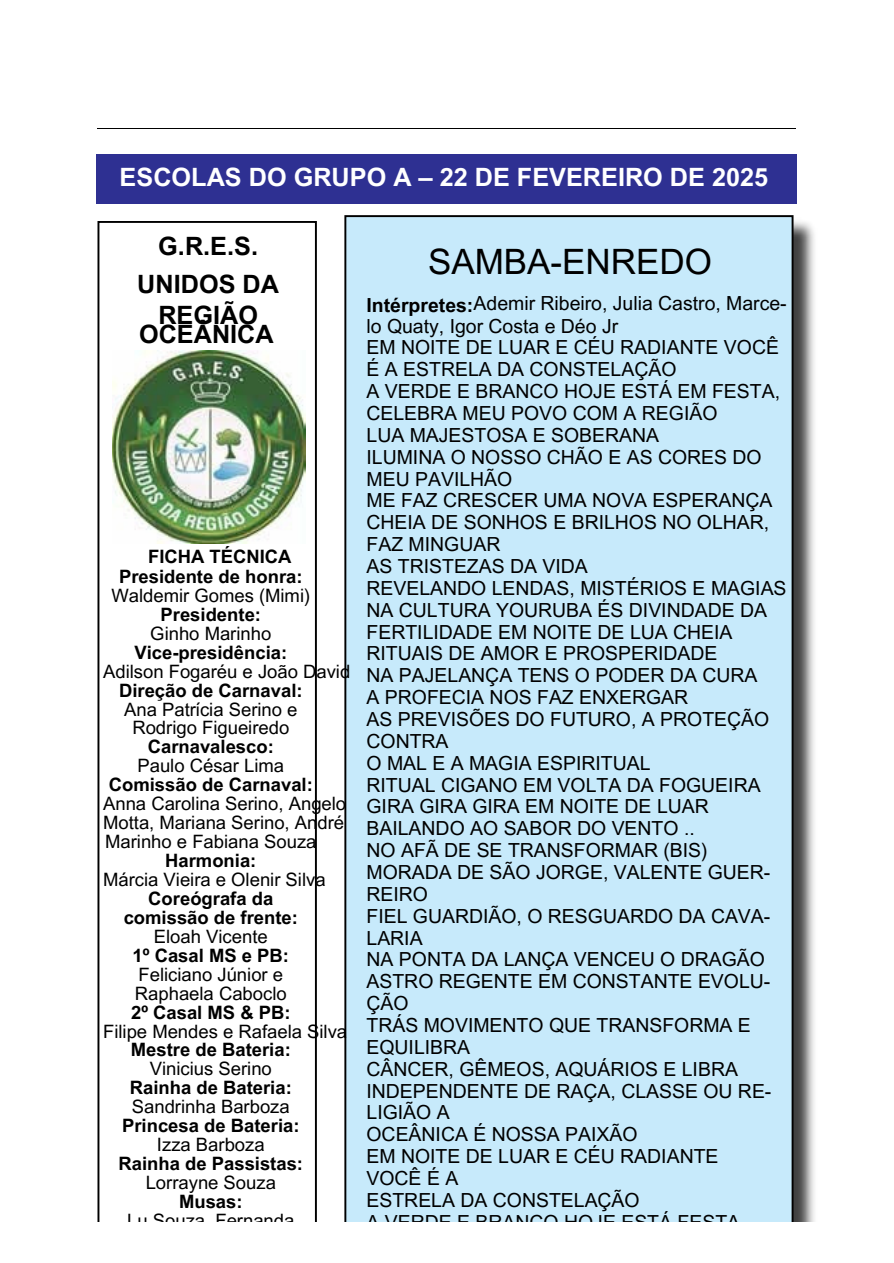
<style>
.page{position:relative;width:894px;height:1263px;background:#fff}
.page>*{position:absolute;margin:0;border:0;box-sizing:border-box;transform-origin:0 0}
.t1{font:34.95px "Arial MT Pro";color:#000}
.t2{font:700 25.2px "Arial MT Pro";color:#fff}
.t3{font:700 25.2px "Arial MT Pro";color:#000}
.t4{font:19.35px/21.9px "Arial MT Pro";color:#000}
.t5{font:18.45px "Arial MT Pro";color:#000}
.t6{font:700 18.45px "Arial MT Pro";color:#000}
.s1{font-weight:700}
</style>
<div class="page">
<hr style="left:97px;top:129px;width:698px;height:1px;background:#000">
<img style="left:793px;top:218px;width:22px;height:1004px">
<div style="left:344px;top:215px;width:449px;height:1007px;background:#c7eafb"></div>
<div style="left:96px;top:154px;width:700px;height:49px;background:#2e3092"></div>
<svg style="left:97px;top:221px;width:220px;height:1001px"></svg>
<p class="t2" style="left:120px;top:167px;width:650px">ESCOLAS DO GRUPO A – 22 DE FEVEREIRO DE 2025</p>
<p class="t3" style="left:158px;top:237px;width:101px">G.R.E.S.</p>
<p class="t3" style="left:137px;top:275px;width:143px">UNIDOS DA</p>
<p class="t3" style="left:158px;top:306px;width:101px">REGIÃO</p>
<p class="t3" style="left:139px;top:325px;width:136px">OCEÂNICA</p>
<p class="t6" style="left:148px;top:549px;width:145px">FICHA TÉCNICA</p>
<p class="t6" style="left:119px;top:569px;width:185px">Presidente de honra:</p>
<p class="t5" style="left:111px;top:588px;width:200px">Waldemir Gomes (Mimi)</p>
<p class="t6" style="left:160px;top:607px;width:102px">Presidente:</p>
<p class="t5" style="left:150px;top:626px;width:122px">Ginho Marinho</p>
<p class="t6" style="left:134px;top:645px;width:154px">Vice-presidência:</p>
<p class="t5" style="left:103px;top:664px;width:248px">Adilson Fogaréu e João David</p>
<p class="t6" style="left:119px;top:683px;width:185px">Direção de Carnaval:</p>
<p class="t5" style="left:124px;top:702px;width:175px">Ana Patrícia Serino e</p>
<p class="t5" style="left:132px;top:721px;width:158px">Rodrigo Figueiredo</p>
<p class="t6" style="left:148px;top:740px;width:128px">Carnavalesco:</p>
<p class="t5" style="left:137px;top:759px;width:148px">Paulo César Lima</p>
<p class="t6" style="left:109px;top:778px;width:205px">Comissão de Carnaval:</p>
<p class="t5" style="left:103px;top:797px;width:244px">Anna Carolina Serino, Angelo</p>
<p class="t5" style="left:103px;top:816px;width:242px">Motta, Mariana Serino, André</p>
<p class="t5" style="left:105px;top:835px;width:213px">Marinho e Fabiana Souza</p>
<p class="t6" style="left:165px;top:854px;width:93px">Harmonia:</p>
<p class="t5" style="left:103px;top:873px;width:224px">Márcia Vieira e Olenir Silva</p>
<p class="t6" style="left:148px;top:891px;width:126px">Coreógrafa da</p>
<p class="t6" style="left:124px;top:910px;width:176px">comissão de frente:</p>
<p class="t5" style="left:154px;top:929px;width:115px">Eloah Vicente</p>
<p class="t6" style="left:132px;top:948px;width:158px">1º Casal MS e PB:</p>
<p class="t5" style="left:138px;top:967px;width:146px">Feliciano Júnior e</p>
<p class="t5" style="left:135px;top:986px;width:153px">Raphaela Caboclo</p>
<p class="t6" style="left:131px;top:1005px;width:161px">2º Casal MS &amp; PB:</p>
<p class="t5" style="left:103px;top:1024px;width:245px">Filipe Mendes e Rafaela Silva</p>
<p class="t6" style="left:131px;top:1043px;width:161px">Mestre de Bateria:</p>
<p class="t5" style="left:150px;top:1062px;width:123px">Vinicius Serino</p>
<p class="t6" style="left:130px;top:1081px;width:163px">Rainha de Bateria:</p>
<p class="t5" style="left:132px;top:1100px;width:159px">Sandrinha Barboza</p>
<p class="t6" style="left:122px;top:1119px;width:179px">Princesa de Bateria:</p>
<p class="t5" style="left:157px;top:1138px;width:109px">Izza Barboza</p>
<p class="t6" style="left:118px;top:1157px;width:186px">Rainha de Passistas:</p>
<p class="t5" style="left:146px;top:1176px;width:132px">Lorrayne Souza</p>
<p class="t6" style="left:179px;top:1194px;width:65px">Musas:</p>
<p class="t5" style="left:127px;top:1213px;width:169px">Lu Souza Fernanda</p>
<p class="t1" style="left:428px;top:248px;width:285px">SAMBA-ENREDO</p>
<p class="t4" style="left:366px;top:295px;width:421px"><span class="s1">Intérpretes:</span>Ademir Ribeiro, Julia Castro, Marce-</p>
<p class="t4" style="left:366px;top:317px;width:421px">lo Quaty, Igor Costa e Déo Jr<br>EM NOITE DE LUAR E CÉU RADIANTE VOCÊ<br>É A ESTRELA DA CONSTELAÇÃO<br>A VERDE E BRANCO HOJE ESTÁ EM FESTA,<br>CELEBRA MEU POVO COM A REGIÃO<br>LUA MAJESTOSA E SOBERANA<br>ILUMINA O NOSSO CHÃO E AS CORES DO<br>MEU PAVILHÃO<br>ME FAZ CRESCER UMA NOVA ESPERANÇA<br>CHEIA DE SONHOS E BRILHOS NO OLHAR,<br>FAZ MINGUAR<br>AS TRISTEZAS DA VIDA<br>REVELANDO LENDAS, MISTÉRIOS E MAGIAS<br>NA CULTURA YOURUBA ÉS DIVINDADE DA<br>FERTILIDADE EM NOITE DE LUA CHEIA<br>RITUAIS DE AMOR E PROSPERIDADE<br>NA PAJELANÇA TENS O PODER DA CURA<br>A PROFECIA NOS FAZ ENXERGAR<br>AS PREVISÕES DO FUTURO, A PROTEÇÃO<br>CONTRA<br>O MAL E A MAGIA ESPIRITUAL<br>RITUAL CIGANO EM VOLTA DA FOGUEIRA<br>GIRA GIRA GIRA EM NOITE DE LUAR<br>BAILANDO AO SABOR DO VENTO ..<br>NO AFÃ DE SE TRANSFORMAR (BIS)<br>MORADA DE SÃO JORGE, VALENTE GUER-<br>REIRO<br>FIEL GUARDIÃO, O RESGUARDO DA CAVA-<br>LARIA<br>NA PONTA DA LANÇA VENCEU O DRAGÃO<br>ASTRO REGENTE EM CONSTANTE EVOLU-<br>ÇÃO<br>TRÁS MOVIMENTO QUE TRANSFORMA E<br>EQUILIBRA<br>CÂNCER, GÊMEOS, AQUÁRIOS E LIBRA<br>INDEPENDENTE DE RAÇA, CLASSE OU RE-<br>LIGIÃO A<br>OCEÂNICA É NOSSA PAIXÃO<br>EM NOITE DE LUAR E CÉU RADIANTE<br>VOCÊ É A<br>ESTRELA DA CONSTELAÇÃO<br>A VERDE E BRANCO HOJE ESTÁ FESTA</p>
</div>
